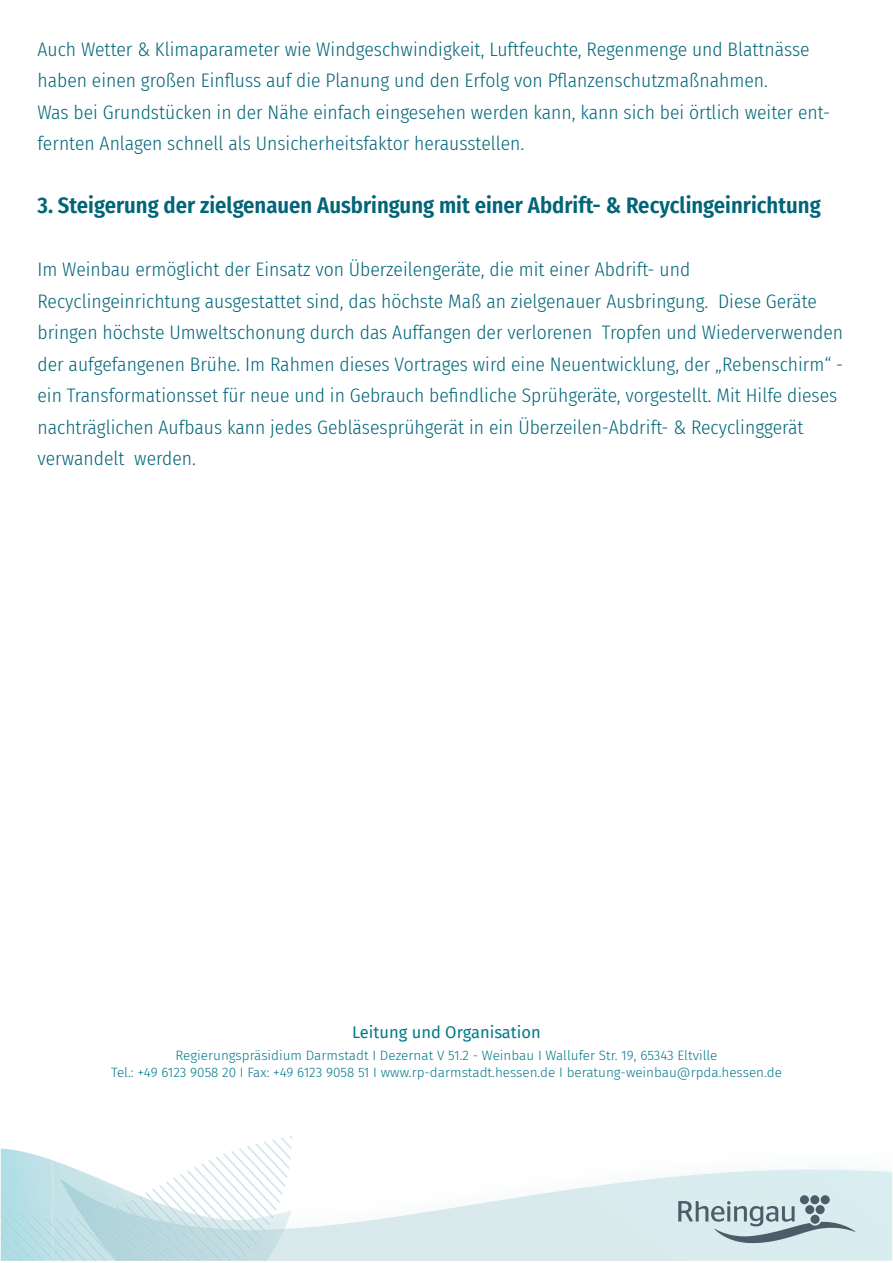
<style>
.page{position:relative;width:893px;height:1263px;background:#fff}
.page>*{position:absolute;margin:0;border:0;box-sizing:border-box;transform-origin:0 0}
.t1{font:600 22.5px "Fira Sans Condensed";color:#006578}
.t2{font:300 19.5px/31.5px "Fira Sans Condensed";color:#006578}
.t3{font:16.5px "Fira Sans";color:#00798b}
.t4{font:300 13.5px/16.5px "Fira Sans";color:#00798b;text-align:center}
</style>
<div class="page">
<svg style="left:292px;top:1169px;width:600px;height:92px"></svg>
<img style="left:1px;top:1148px;width:52px;height:66px">
<img style="left:53px;top:1160px;width:239px;height:101px">
<img style="left:59px;top:1177px;width:226px;height:84px">
<svg style="left:263px;top:1136px;width:29px;height:14px"></svg>
<img style="left:215px;top:1143px;width:74px;height:73px">
<img style="left:208px;top:1160px;width:55px;height:55px">
<img style="left:201px;top:1163px;width:53px;height:52px">
<img style="left:194px;top:1167px;width:51px;height:48px">
<img style="left:187px;top:1170px;width:48px;height:45px">
<img style="left:253px;top:1239px;width:4px;height:6px">
<img style="left:180px;top:1174px;width:44px;height:41px">
<img style="left:248px;top:1239px;width:5px;height:12px">
<img style="left:173px;top:1178px;width:39px;height:37px">
<svg style="left:211px;top:1215px;width:62px;height:24px"></svg>
<img style="left:242px;top:1228px;width:6px;height:29px">
<img style="left:166px;top:1181px;width:33px;height:30px">
<img style="left:200px;top:1214px;width:11px;height:9px">
<img style="left:232px;top:1227px;width:10px;height:34px">
<img style="left:159px;top:1185px;width:27px;height:21px">
<img style="left:188px;top:1211px;width:12px;height:10px">
<img style="left:221px;top:1226px;width:11px;height:35px">
<img style="left:152px;top:1188px;width:19px;height:12px">
<img style="left:176px;top:1206px;width:12px;height:12px">
<img style="left:211px;top:1225px;width:10px;height:36px">
<svg style="left:145px;top:1192px;width:10px;height:4px"></svg>
<img style="left:163px;top:1200px;width:13px;height:14px">
<img style="left:200px;top:1223px;width:11px;height:38px">
<img style="left:138px;top:1196px;width:25px;height:13px">
<img style="left:190px;top:1221px;width:10px;height:40px">
<img style="left:131px;top:1199px;width:19px;height:10px">
<img style="left:180px;top:1218px;width:10px;height:43px">
<img style="left:169px;top:1214px;width:11px;height:47px">
<svg style="left:116px;top:1202px;width:21px;height:7px"></svg>
<img style="left:159px;top:1209px;width:10px;height:52px">
<img style="left:4px;top:1209px;width:49px;height:52px">
<img style="left:101px;top:1209px;width:58px;height:52px">
<img style="left:18px;top:1212px;width:35px;height:37px">
<img style="left:1px;top:1214px;width:44px;height:47px">
<img style="left:93px;top:1214px;width:45px;height:47px">
<img style="left:31px;top:1215px;width:22px;height:23px">
<img style="left:84px;top:1216px;width:44px;height:45px">
<svg style="left:43px;top:1217px;width:10px;height:10px"></svg>
<img style="left:53px;top:1218px;width:63px;height:43px">
<img style="left:107px;top:1247px;width:10px;height:14px">
<img style="left:55px;top:1219px;width:52px;height:42px">
<img style="left:1px;top:1225px;width:33px;height:36px">
<svg style="left:678px;top:1201px;width:177px;height:42px;background:#b5c7cc"></svg>
<div style="left:805px;top:1205px;width:9px;height:9px;background:#4d5c68;border-radius:50%"></div>
<div style="left:816px;top:1205px;width:9px;height:9px;background:#4d5c68;border-radius:50%"></div>
<div style="left:810px;top:1195px;width:9px;height:9px;background:#4d5c68;border-radius:50%"></div>
<div style="left:800px;top:1195px;width:9px;height:9px;background:#4d5c68;border-radius:50%"></div>
<div style="left:821px;top:1195px;width:9px;height:9px;background:#4d5c68;border-radius:50%"></div>
<p class="t2" style="left:38px;top:33px;width:794px">Auch Wetter &amp; Klimaparameter wie Windgeschwindigkeit, Luftfeuchte, Regenmenge und Blattnässe haben einen großen Einfluss auf die Planung und den Erfolg von Pflanzenschutzmaßnahmen.<br>Was bei Grundstücken in der Nähe einfach eingesehen werden kann, kann sich bei örtlich weiter ent&shy;fernten Anlagen schnell als Unsicherheitsfaktor herausstellen.</p>
<p class="t1" style="left:38px;top:187px;width:785px">3. Steigerung der zielgenauen Ausbringung mit einer Abdrift- &amp; Recyclingeinrichtung</p>
<p class="t2" style="left:37px;top:254px;width:807px">Im Weinbau ermöglicht der Einsatz von Überzeilengeräte, die mit einer Abdrift- und Recyclingeinrichtung ausgestattet sind, das höchste Maß an zielgenauer Ausbringung. Diese Geräte bringen höchste Umweltschonung durch das Auffangen der verlorenen Tropfen und Wiederverwenden der aufgefangenen Brühe. Im Rahmen dieses Vortrages wird eine Neuentwicklung, der „Rebenschirm“ - ein Transformationsset für neue und in Gebrauch befindliche Sprühgeräte, vorgestellt. Mit Hilfe dieses nachträglichen Aufbaus kann jedes Gebläsesprühgerät in ein Überzeilen-Abdrift- &amp; Recyclinggerät verwandelt werden.</p>
<p class="t3" style="left:352px;top:1019px;width:190px">Leitung und Organisation</p>
<p class="t4" style="left:111px;top:1047px;width:672px">Regierungspräsidium Darmstadt I Dezernat V 51.2 - Weinbau I Wallufer Str. 19, 65343 Eltville<br>Tel.: +49 6123 9058 20 I Fax: +49 6123 9058 51 I www.rp-darmstadt.hessen.de I beratung-weinbau@rpda.hessen.de</p>
</div>
